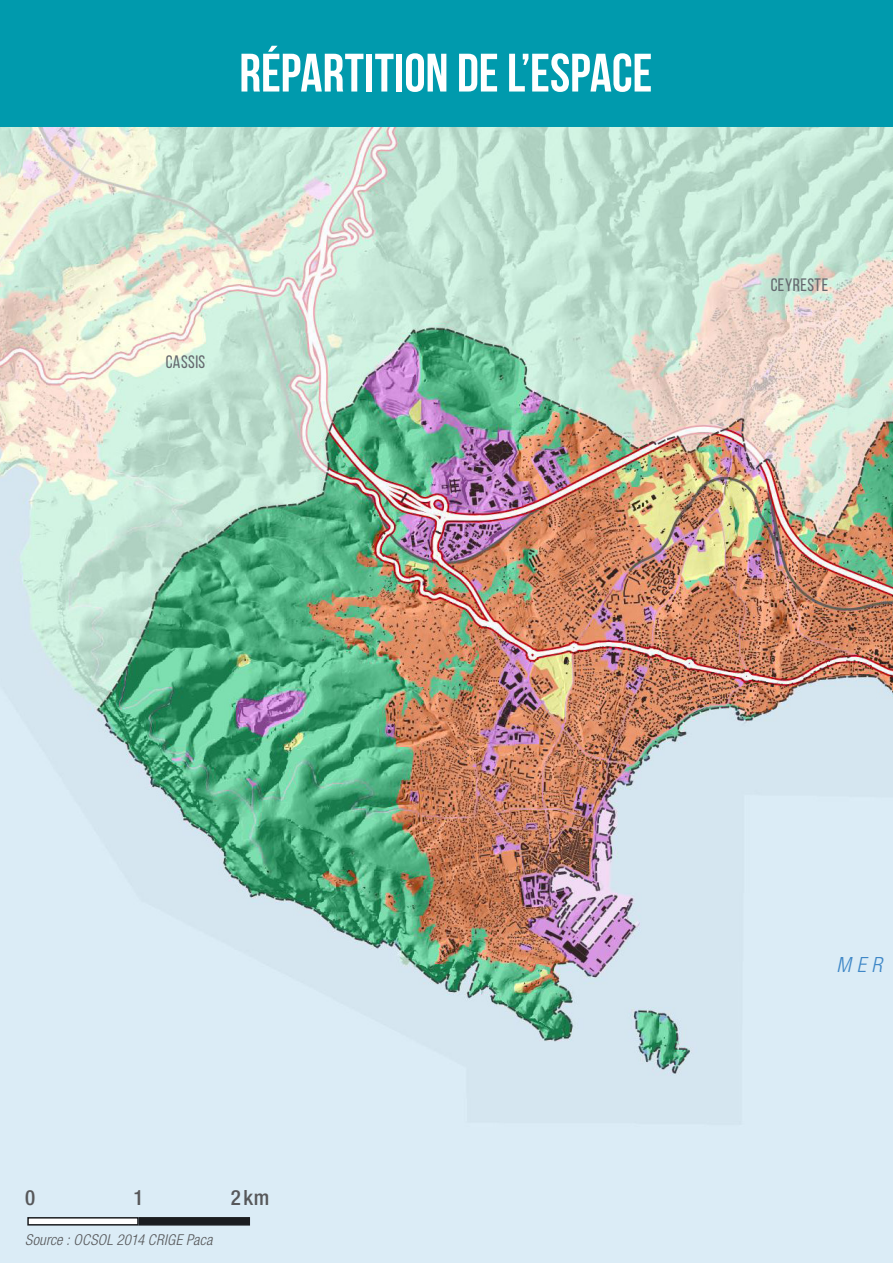
<style>
.page{position:relative;width:893px;height:1263px;background:#fff}
.page>*{position:absolute;margin:0;border:0;box-sizing:border-box;transform-origin:0 0}
.thématique{font:700 54px "Bebas Neue";color:#fff}
.t1{font:500 condensed 21px "Helvetica Neue";color:#57585a}
.communes_limitrophes{font:italic 300 condensed 21px "Helvetica Neue LT Std";color:#3e87c7}
.communes_limitrophes-2{font:18px "Bebas Neue";letter-spacing:.025em;color:#64686e}
.t2{font:italic 300 condensed 15px "Helvetica Neue";letter-spacing:.015em;color:#57585a}
</style>
<div class="page">
<div style="left:0;top:0;width:893px;height:128px;background:#009aad"></div>
<img style="left:0;top:128px;width:893px;height:1135px">
<svg style="left:27px;top:1217px;width:112px;height:8px"></svg>
<div style="left:139px;top:1217px;width:111px;height:8px;background:#1b1d20;border:2px solid #1b1d20"></div>
<p class="thématique" style="left:239px;top:43px;width:414px">RÉPARTITION DE L’ESPACE</p>
<p class="communes_limitrophes-2" style="left:166px;top:352px;width:41px">CASSIS</p>
<p class="communes_limitrophes-2" style="left:771px;top:275px;width:59px">CEYRESTE</p>
<p class="t1" style="left:25px;top:1185px;width:12px">0</p>
<p class="t1" style="left:134px;top:1185px;width:12px">1</p>
<p class="t1" style="left:231px;top:1185px;width:40px">2km</p>
<p class="t2" style="left:25px;top:1231px;width:189px">Source : OCSOL 2014 CRIGE Paca</p>
<p class="communes_limitrophes" style="left:836px;top:952px;width:47px">MER</p>
</div>
